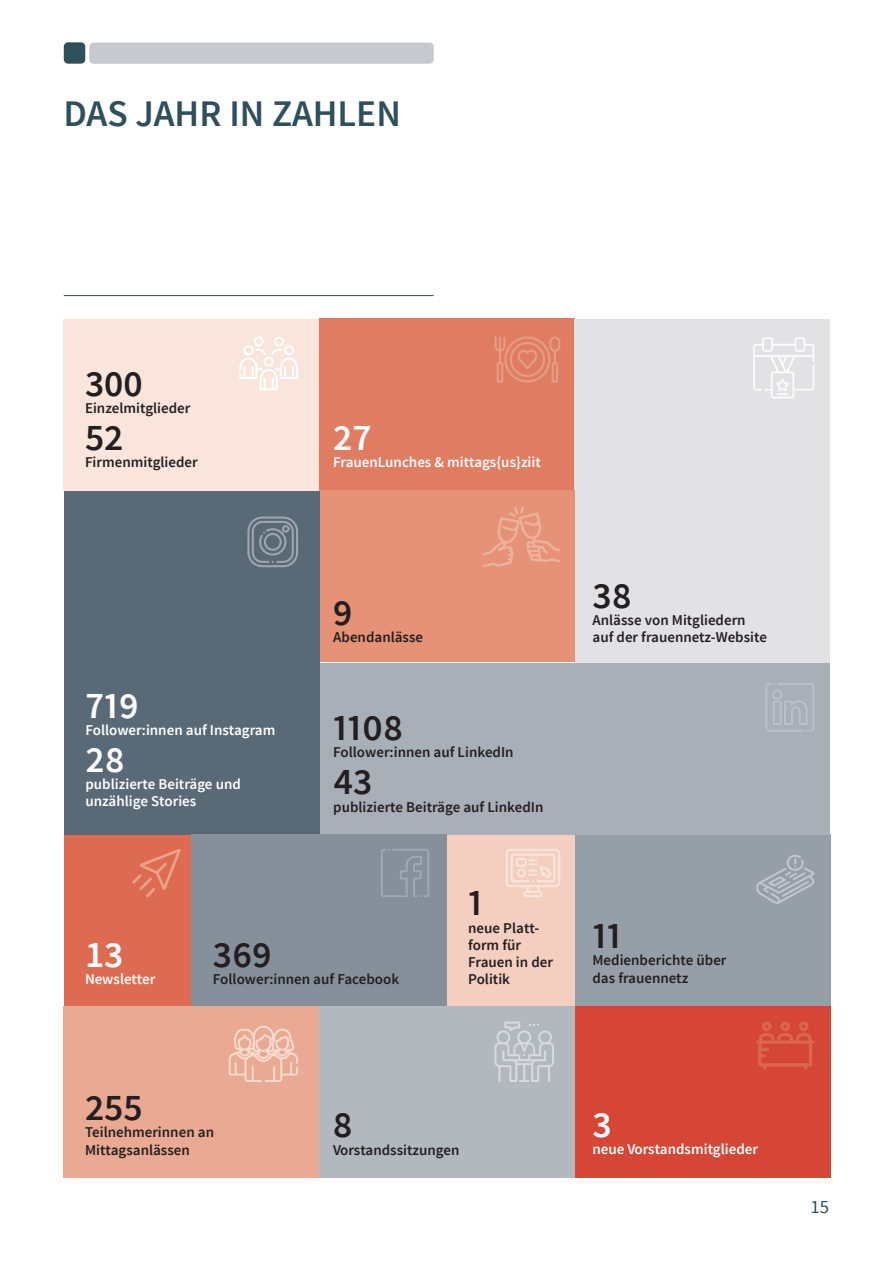
<style>
.page{position:relative;width:893px;height:1263px;background:#fff}
.page>*{position:absolute;margin:0;border:0;box-sizing:border-box;transform-origin:0 0}
.t1{font:600 37.5px "Source Sans Pro";color:#231f20}
.t2{font:600 37.5px "Source Sans Pro";color:#2e4f5b}
.t3{font:600 37.5px "Source Sans Pro";color:#fff}
.t4{font:18.75px "Source Sans Pro";color:#2e4f5b}
.t5{font:600 15px/17.2px "Source Sans Pro";color:#231f20}
.t6{font:600 15px/17.2px "Source Sans Pro";color:#fff}
</style>
<div class="page">
<div style="left:64px;top:320px;width:255px;height:171px;background:#f9e5dc"></div>
<div style="left:319px;top:319px;width:255px;height:171px;background:#e07c62"></div>
<div style="left:64px;top:835px;width:127px;height:171px;background:#dd6b51"></div>
<div style="left:64px;top:1006px;width:255px;height:172px;background:#eaa993"></div>
<div style="left:574px;top:320px;width:256px;height:343px;background:#e2e2e5"></div>
<div style="left:319px;top:490px;width:255px;height:172px;background:#e59279"></div>
<div style="left:575px;top:834px;width:255px;height:172px;background:#969ea7"></div>
<div style="left:447px;top:834px;width:128px;height:172px;background:#f4cfc0"></div>
<div style="left:575px;top:1006px;width:255px;height:171px;background:#d54636"></div>
<div style="left:320px;top:663px;width:510px;height:171px;background:#a9afb6"></div>
<div style="left:64px;top:491px;width:255px;height:343px;background:#596a76"></div>
<div style="left:192px;top:834px;width:255px;height:172px;background:#86909a"></div>
<div style="left:319px;top:1006px;width:255px;height:171px;background:#b3b8bf"></div>
<div style="left:89px;top:43px;width:345px;height:21px;background:#c6c9ce;border-radius:4px"></div>
<hr style="left:64px;top:295px;width:370px;height:1px;background:#2e4f5b">
<div style="left:64px;top:42px;width:21px;height:22px;background:#2e4f5b;border-radius:4px"></div>
<svg style="left:756px;top:1021px;width:58px;height:49px"></svg>
<svg style="left:132px;top:849px;width:49px;height:48px"></svg>
<svg style="left:247px;top:516px;width:51px;height:51px"></svg>
<svg style="left:766px;top:683px;width:48px;height:49px"></svg>
<svg style="left:483px;top:506px;width:77px;height:61px"></svg>
<svg style="left:381px;top:849px;width:48px;height:48px"></svg>
<svg style="left:494px;top:336px;width:66px;height:47px"></svg>
<svg style="left:756px;top:855px;width:59px;height:49px"></svg>
<svg style="left:239px;top:336px;width:59px;height:54px"></svg>
<svg style="left:229px;top:1026px;width:69px;height:56px"></svg>
<svg style="left:494px;top:1021px;width:60px;height:61px"></svg>
<svg style="left:753px;top:337px;width:61px;height:61px"></svg>
<svg style="left:506px;top:849px;width:54px;height:48px"></svg>
<h1 class="t2" style="left:64px;top:90px;width:339px">DAS JAHR IN ZAHLEN</h1>
<h1 class="t1" style="left:85px;top:360px;width:59px">300</h1>
<p class="t5" style="left:85px;top:400px;width:107px">Einzelmitglieder</p>
<h1 class="t1" style="left:85px;top:414px;width:40px">52</h1>
<p class="t5" style="left:85px;top:454px;width:114px">Firmenmitglieder</p>
<h1 class="t3" style="left:333px;top:414px;width:40px">27</h1>
<p class="t6" style="left:333px;top:454px;width:209px">FrauenLunches &amp; mittags{us}ziit</p>
<h1 class="t3" style="left:85px;top:681px;width:55px">719</h1>
<p class="t6" style="left:85px;top:721px;width:191px">Follower:innen auf Instagram</p>
<h1 class="t3" style="left:85px;top:735px;width:41px">28</h1>
<p class="t6" style="left:85px;top:776px;width:157px">publizierte Beiträge und unzählige Stories</p>
<h1 class="t1" style="left:333px;top:589px;width:21px">9</h1>
<p class="t5" style="left:333px;top:629px;width:91px">Abendanlässe</p>
<h1 class="t1" style="left:333px;top:704px;width:71px">1108</h1>
<p class="t5" style="left:333px;top:744px;width:182px">Follower:innen auf LinkedIn</p>
<h1 class="t1" style="left:333px;top:758px;width:41px">43</h1>
<p class="t5" style="left:333px;top:798px;width:212px">publizierte Beiträge auf LinkedIn</p>
<h1 class="t3" style="left:85px;top:931px;width:40px">13</h1>
<p class="t6" style="left:85px;top:971px;width:72px">Newsletter</p>
<h1 class="t1" style="left:213px;top:931px;width:61px">369</h1>
<p class="t5" style="left:213px;top:971px;width:188px">Follower:innen auf Facebook</p>
<h1 class="t1" style="left:468px;top:879px;width:16px">1</h1>
<p class="t5" style="left:468px;top:919px;width:86px">neue Platt&shy;form für<br>Frauen in der<br>Politik</p>
<h1 class="t1" style="left:592px;top:572px;width:41px">38</h1>
<p class="t5" style="left:592px;top:612px;width:176px">Anlässe von Mitgliedern auf der frauennetz-Website</p>
<h1 class="t1" style="left:592px;top:912px;width:30px">11</h1>
<p class="t5" style="left:592px;top:952px;width:136px">Medienberichte über das frauennetz</p>
<h1 class="t1" style="left:85px;top:1084px;width:59px">255</h1>
<p class="t5" style="left:85px;top:1124px;width:131px">Teilnehmerinnen an<br>Mittagsanlässen</p>
<h1 class="t1" style="left:333px;top:1101px;width:21px">8</h1>
<p class="t5" style="left:333px;top:1141px;width:128px">Vorstandssitzungen</p>
<h1 class="t3" style="left:592px;top:1101px;width:21px">3</h1>
<p class="t6" style="left:592px;top:1141px;width:167px">neue Vorstandsmitglieder</p>
<p class="t4" style="left:810px;top:1195px;width:20px">15</p>
</div>
